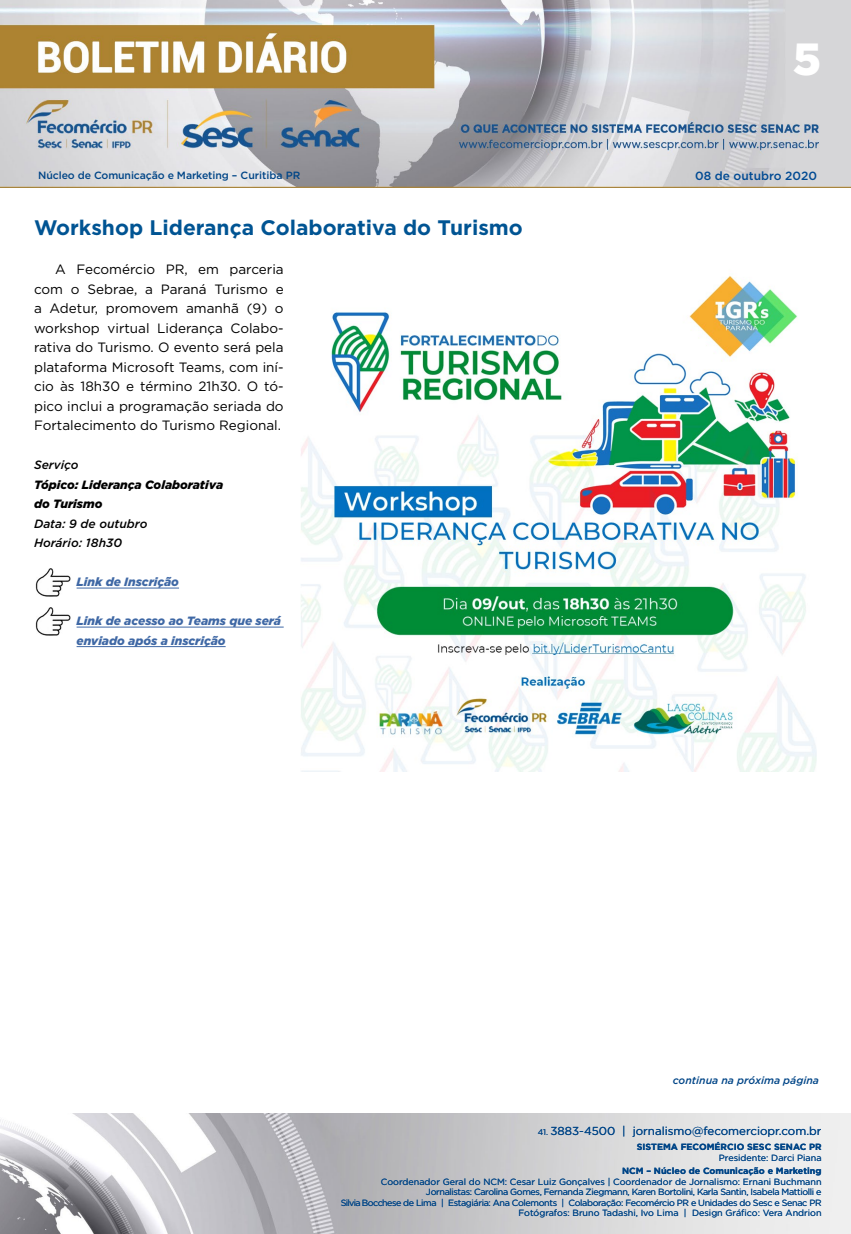
<style>
.page{position:relative;width:851px;height:1234px;background:#fff}
.page>*{position:absolute;margin:0;border:0;box-sizing:border-box;transform-origin:0 0}
.t1{font:900 45px "Gotham";color:#fff}
.t2{font:700 21px "Gotham";color:#005493}
.t3{font:13.5px/19.5px "Gotham";color:#000;text-align:justify}
.t4{font:italic 900 12px/19.5px "Gotham";color:#3f68a5}
.t5{font:italic 900 12px/19.5px "Gotham";color:#000}
.t6{font:italic 500 12px/19.5px "Gotham";color:#000}
.t7{font:500 11.85px "Gotham";color:#004a93}
.t8{font:11.55px "Gotham";color:#004587}
.t9{font:500 10.5px "Gotham";letter-spacing:-.01em;color:#004587}
.t10{font:italic 500 10.5px "Gotham";color:#004587}
.t11{font:9px/10.5px "Gotham";letter-spacing:-.04em;color:#004587;text-align:right}
.t12{font:700 9px "Gotham";color:#004587}
.t13{font:9px "Gotham";color:#004587}
.s1{font-size:8.25px}
</style>
<div class="page">
<img style="left:0;top:0;width:850px;height:188px">
<img style="left:0;top:1113px;width:850px;height:120px">
<hr style="left:77px;top:587px;width:102px;height:1px;background:#3f68a5">
<hr style="left:77px;top:626px;width:206px;height:1px;background:#3f68a5">
<hr style="left:77px;top:646px;width:148px;height:1px;background:#3f68a5">
<img style="left:301px;top:276px;width:515px;height:494px">
<img style="left:36px;top:569px;width:35px;height:27px">
<img style="left:36px;top:607px;width:35px;height:28px">
<h1 class="t1" style="left:792px;top:28px;width:30px">5</h1>
<p class="t9" style="left:38px;top:168px;width:264px">Núcleo de Comunicação e Marketing – Curitiba PR</p>
<h3 class="t7" style="left:695px;top:167px;width:123px">08 de outubro 2020</h3>
<h2 class="t2" style="left:34px;top:214px;width:490px">Workshop Liderança Colaborativa do Turismo</h2>
<p class="t3" style="left:34px;top:259px;width:251px;text-indent:21px">A Fecomércio PR, em parceria com o Sebrae, a Paraná Turismo e a Adetur, promovem amanhã (9) o workshop virtual Liderança Colabo&shy;rativa do Turismo. O evento será pela plataforma Microsoft Teams, com iní&shy;cio às 18h30 e término 21h30. O tó&shy;pico inclui a programação seriada do Fortalecimento do Turismo Regional.</p>
<h3 class="t6" style="left:34px;top:455px;width:46px">Serviço</h3>
<h3 class="t5" style="left:34px;top:474px;width:191px">Tópico: Liderança Colaborativa do Turismo</h3>
<h3 class="t6" style="left:34px;top:513px;width:115px">Data: 9 de outubro<br>Horário: 18h30</h3>
<h3 class="t4" style="left:77px;top:572px;width:104px">Link de Inscrição</h3>
<h3 class="t4" style="left:77px;top:611px;width:206px">Link de acesso ao Teams que será enviado após a inscrição</h3>
<p class="t10" style="left:672px;top:1073px;width:148px">continua na próxima página</p>
<p class="t8" style="left:537px;top:1123px;width:285px"><span class="s1">41.</span> 3883-4500 | jornalismo@fecomerciopr.com.br</p>
<p class="t12" style="left:636px;top:1140px;width:186px">SISTEMA FECOMÉRCIO SESC SENAC PR</p>
<p class="t13" style="left:718px;top:1151px;width:104px">Presidente: Darci Piana</p>
<p class="t12" style="left:622px;top:1164px;width:201px">NCM – Núcleo de Comunicação e Marketing</p>
<p class="t11" style="left:341px;top:1175px;width:482px">Coordenador Geral do NCM: Cesar Luiz Gonçalves | Coordenador de Jornalismo: Ernani Buchmann Jornalistas: Carolina Gomes, Fernanda Ziegmann, Karen Bortolini, Karla Santin, Isabela Mattiolli e<br>Silvia Bocchese de Lima | Estagiária: Ana Colemonts | Colaboração: Fecomércio PR e Unidades do Sesc e Senac PR Fotógrafos: Bruno Tadashi, Ivo Lima | Design Gráfico: Vera Andrion</p>
</div>
